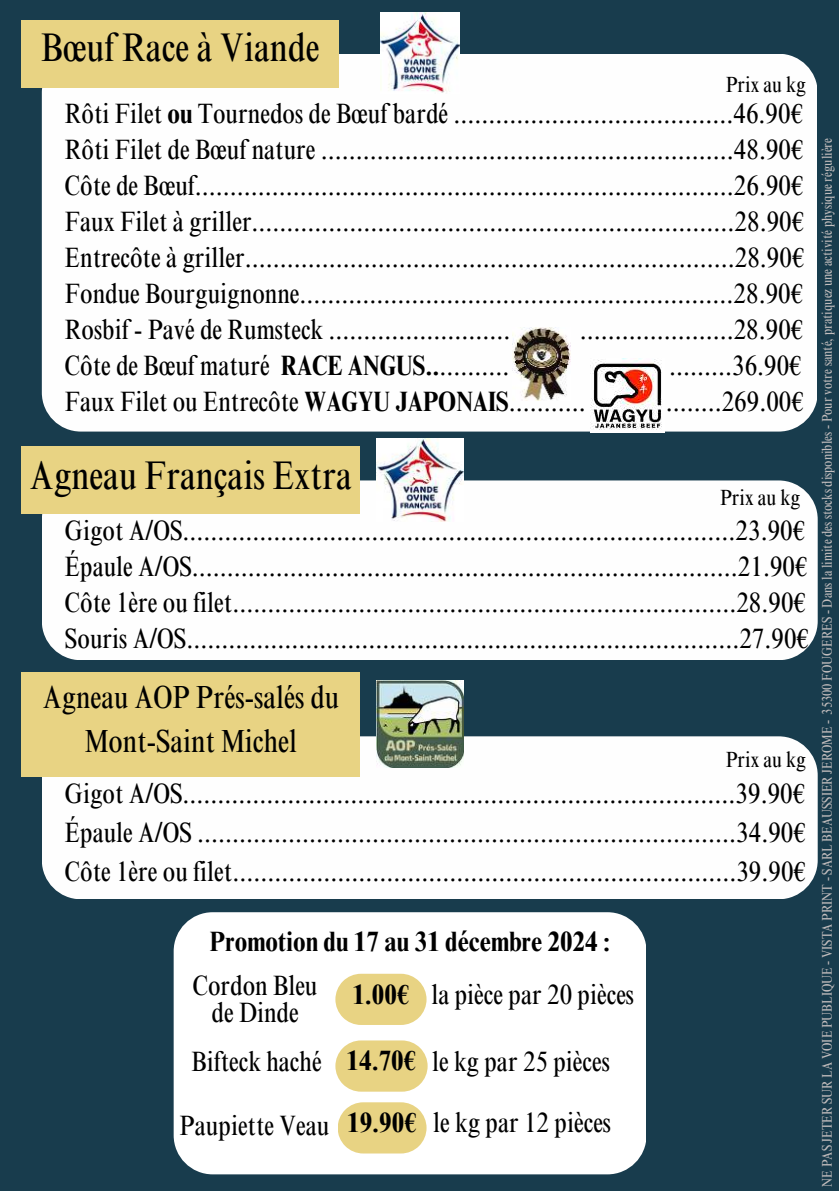
<style>
.page{position:relative;width:839px;height:1191px;background:#fff}
.page>*{position:absolute;margin:0;border:0;box-sizing:border-box;transform-origin:0 0}
.t1{font:condensed 40px "Times NRMT Pro";color:#000}
.t2{font:condensed 32px/43.6px "Times NRMT Pro";color:#000;text-align:center}
.t3{font:condensed 28px/36px "Times NRMT Pro";color:#000;text-align:justify}
.t4{font:700 condensed 28px "Times NRMT Pro";color:#000}
.t5{font:condensed 22px "Times NRMT Pro";color:#000}
.t6{font:condensed 14px "Times NRMT Pro";color:#c2bdbd}
.s1{font-weight:700}
</style>
<div class="page">
<div style="left:0;top:0;width:838px;height:1191px;background:#183c4d"></div>
<div style="left:42px;top:480px;width:775px;height:180px;background:#fefefe;border-radius:39px"></div>
<div style="left:22px;top:447px;width:338px;height:67px;background:#e8d383"></div>
<div style="left:42px;top:736px;width:775px;height:163px;background:#fefefe;border-radius:39px"></div>
<div style="left:22px;top:672px;width:338px;height:105px;background:#e8d383"></div>
<div style="left:42px;top:54px;width:775px;height:378px;background:#fefefe;border-radius:39px"></div>
<div style="left:22px;top:20px;width:317px;height:67px;background:#e8d383"></div>
<div style="left:174px;top:912px;width:472px;height:262px;background:#fff;border-radius:39px"></div>
<svg style="left:335px;top:974px;width:91px;height:51px;background:#ead891"></svg>
<svg style="left:335px;top:1040px;width:92px;height:52px;background:#ebd893"></svg>
<svg style="left:338px;top:1102px;width:88px;height:52px;background:#ead893"></svg>
<img style="left:376px;top:681px;width:87px;height:87px">
<img style="left:376px;top:439px;width:87px;height:82px">
<img style="left:380px;top:13px;width:79px;height:80px">
<img style="left:512px;top:327px;width:58px;height:74px">
<img style="left:591px;top:359px;width:71px;height:71px">
<h1 class="t1" style="left:41px;top:24px;width:280px">Bœuf Race à Viande</h1>
<p class="t5" style="left:725px;top:72px;width:82px">Prix au kg</p>
<p class="t3" style="left:65px;top:96px;width:741px">Rôti Filet <span class="s1">ou</span> Tournedos de Bœuf bardé ........................................46.90€ Rôti Filet de Bœuf nature ...........................................................48.90€ Côte de Bœuf.............................................................................26.90€ Faux Filet à griller.....................................................................28.90€ Entrecôte à griller......................................................................28.90€ Fondue Bourguignonne..............................................................28.90€ Rosbif - Pavé de Rumsteck ..........................</p>
<p class="t3" style="left:579px;top:312px;width:225px">......................28.90€</p>
<p class="t3" style="left:65px;top:348px;width:446px">Côte de Bœuf maturé <span class="s1">RACE ANGUS..</span>..........</p>
<p class="t3" style="left:669px;top:348px;width:134px">.........36.90€</p>
<p class="t3" style="left:65px;top:384px;width:522px">Faux Filet ou Entrecôte <span class="s1">WAGYU JAPONAIS</span>...........</p>
<p class="t3" style="left:665px;top:384px;width:140px">........269.00€</p>
<h1 class="t1" style="left:30px;top:452px;width:323px">Agneau Français Extra</h1>
<p class="t5" style="left:720px;top:484px;width:82px">Prix au kg</p>
<p class="t3" style="left:65px;top:513px;width:745px;text-align:left">Gigot A/OS...............................................................................23.90€ Épaule A/OS..............................................................................21.90€ Côte 1ère ou filet........................................................................28.90€ Souris A/OS...............................................................................27.90€</p>
<p class="t2" style="left:43px;top:676px;width:298px">Agneau AOP Prés-salés du<br>Mont-Saint Michel</p>
<p class="t5" style="left:725px;top:747px;width:82px">Prix au kg</p>
<p class="t3" style="left:65px;top:774px;width:742px;line-height:39px">Gigot A/OS...............................................................................39.90€ Épaule A/OS .............................................................................34.90€ Côte 1ère ou filet........................................................................39.90€</p>
<p class="t4" style="left:210px;top:925px;width:401px">Promotion du 17 au 31 décembre 2024 :</p>
<p class="t3" style="left:193px;top:972px;width:126px;line-height:27px;text-align:center">Cordon Bleu de Dinde</p>
<p class="t3" style="left:431px;top:976px;width:204px">la pièce par 20 pièces</p>
<p class="t3" style="left:191px;top:1043px;width:132px">Bifteck haché</p>
<p class="t3" style="left:432px;top:1044px;width:179px">le kg par 25 pièces</p>
<p class="t3" style="left:180px;top:1107px;width:151px">Paupiette Veau</p>
<p class="t3" style="left:433px;top:1105px;width:179px">le kg par 12 pièces</p>
<p class="t4" style="left:352px;top:978px;width:59px">1.00€</p>
<p class="t4" style="left:346px;top:1045px;width:71px">14.70€</p>
<p class="t4" style="left:347px;top:1107px;width:71px">19.90€</p>
<p class="t6" style="left:818px;top:1187px;width:1050px;rotate:-90deg">NE PAS JETER SUR LA VOIE PUBLIQUE - VISTA PRINT - SARL BEAUSSIER JEROME - 35300 FOUGERES - Dans la limite des stocks disponibles - Pour votre santé, pratiquez une activité physique régulière</p>
</div>
